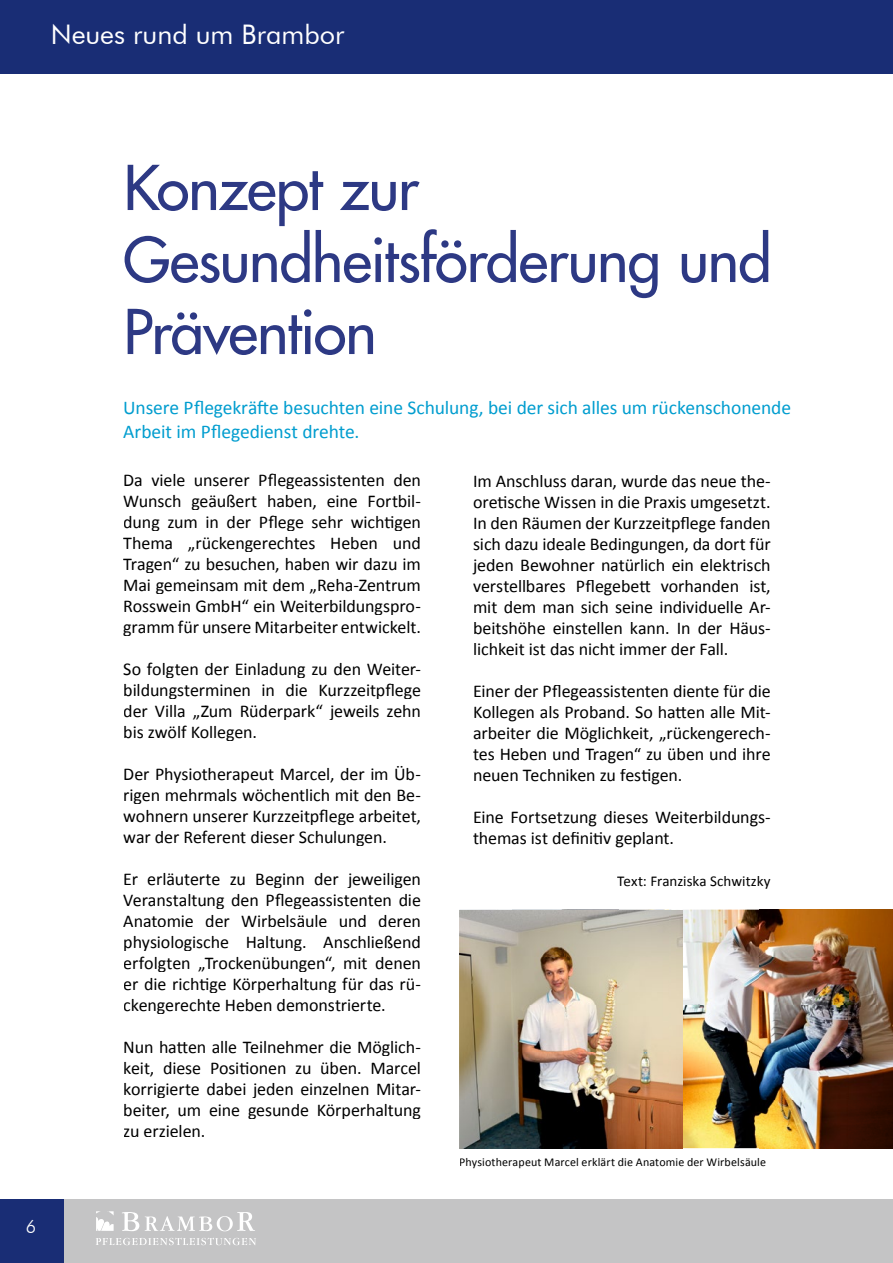
<style>
.page{position:relative;width:893px;height:1263px;background:#fff}
.page>*{position:absolute;margin:0;border:0;box-sizing:border-box;transform-origin:0 0}
.t1{font:60px/72px "Futura LT";letter-spacing:-.02em;color:#2d3984}
.t2{font:27px "Futura BT";color:#fff}
.t3{font:19.5px/24px "Calibri";letter-spacing:-.005em;color:#009dcf}
.t4{font:18px/21px "Calibri";letter-spacing:-.005em;color:#000;text-align:justify}
.t5{font:300 18px "Futura BT";color:#fff}
.t6{font:15px "Calibri";color:#000}
.t7{font:12px "Calibri";letter-spacing:.01em;color:#000}
</style>
<div class="page">
<div style="left:0;top:0;width:893px;height:73px;background:#192d75"></div>
<hr style="left:0;top:72px;width:893px;height:2px;background:#192d75">
<div style="left:0;top:1199px;width:893px;height:64px;background:#c4c4c5"></div>
<svg style="left:122px;top:1212px;width:133px;height:19px"></svg>
<svg style="left:96px;top:1238px;width:160px;height:7px"></svg>
<svg style="left:96px;top:1211px;width:18px;height:20px"></svg>
<div style="left:0;top:1199px;width:64px;height:64px;background:#192d75"></div>
<img style="left:460px;top:958px;width:52px;height:142px">
<img style="left:459px;top:957px;width:1px;height:48px">
<img style="left:459px;top:1005px;width:1px;height:48px">
<img style="left:459px;top:1053px;width:1px;height:47px">
<img style="left:512px;top:1148px;width:53px;height:1px">
<img style="left:565px;top:1148px;width:53px;height:1px">
<img style="left:618px;top:1148px;width:53px;height:1px">
<img style="left:459px;top:909px;width:389px;height:49px">
<img style="left:848px;top:909px;width:45px;height:191px">
<img style="left:682px;top:957px;width:167px;height:143px">
<img style="left:459px;top:1100px;width:434px;height:48px">
<img style="left:512px;top:957px;width:158px;height:144px">
<img style="left:670px;top:910px;width:12px;height:238px">
<h2 class="t2" style="left:51px;top:18px;width:295px">Neues rund um Brambor</h2>
<p class="t5" style="left:26px;top:1216px;width:12px">6</p>
<h1 class="t1" style="left:123px;top:151px;width:650px">Konzept zur<br>Gesundheitsförderung und<br>Prävention</h1>
<p class="t3" style="left:123px;top:395px;width:669px">Unsere Pflegekräfte besuchten eine Schulung, bei der sich alles um rückenschonende<br>Arbeit im Pflegedienst drehte.</p>
<p class="t4" style="left:123px;top:468px;width:299px">Da viele unserer Pflegeassistenten den Wunsch geäußert haben, eine Fortbil&shy;dung zum in der Pflege sehr wichtigen Thema „rückengerechtes Heben und Tragen“ zu besuchen, haben wir dazu im Mai gemeinsam mit dem „Reha-Zentrum Rosswein GmbH“ ein Weiterbildungspro&shy;gramm für unsere Mitarbeiter entwickelt.</p>
<p class="t4" style="left:123px;top:657px;width:299px">So folgten der Einladung zu den Weiter&shy;bildungsterminen in die Kurzzeitpflege der Villa „Zum Rüderpark“ jeweils zehn bis zwölf Kollegen.</p>
<p class="t4" style="left:123px;top:762px;width:299px">Der Physiotherapeut Marcel, der im Üb&shy;rigen mehrmals wöchentlich mit den Be&shy;wohnern unserer Kurzzeitpflege arbeitet, war der Referent dieser Schulungen.</p>
<p class="t4" style="left:123px;top:867px;width:299px">Er erläuterte zu Beginn der jeweiligen Veranstaltung den Pflegeassistenten die Anatomie der Wirbelsäule und deren physiologische Haltung. Anschließend erfolgten „Trockenübungen“, mit denen er die richtige Körperhaltung für das rü&shy;ckengerechte Heben demonstrierte.</p>
<p class="t4" style="left:123px;top:1035px;width:299px">Nun hatten alle Teilnehmer die Möglich&shy;keit, diese Positionen zu üben. Marcel korrigierte dabei jeden einzelnen Mitar&shy;beiter, um eine gesunde Körperhaltung zu erzielen.</p>
<p class="t4" style="left:473px;top:470px;width:299px">Im Anschluss daran, wurde das neue the&shy;oretische Wissen in die Praxis umgesetzt.<br>In den Räumen der Kurzzeitpflege fanden sich dazu ideale Bedingungen, da dort für jeden Bewohner natürlich ein elektrisch verstellbares Pflegebett vorhanden ist, mit dem man sich seine individuelle Ar&shy;beitshöhe einstellen kann. In der Häus&shy;lichkeit ist das nicht immer der Fall.</p>
<p class="t4" style="left:473px;top:680px;width:299px">Einer der Pflegeassistenten diente für die Kollegen als Proband. So hatten alle Mit&shy;arbeiter die Möglichkeit, „rückengerech&shy;tes Heben und Tragen“ zu üben und ihre neuen Techniken zu festigen.</p>
<p class="t4" style="left:473px;top:806px;width:299px">Eine Fortsetzung dieses Weiterbildungs&shy;themas ist definitiv geplant.</p>
<p class="t6" style="left:617px;top:871px;width:155px">Text: Franziska Schwitzky</p>
<p class="t7" style="left:459px;top:1154px;width:308px">Physiotherapeut Marcel erklärt die Anatomie der Wirbelsäule</p>
</div>
